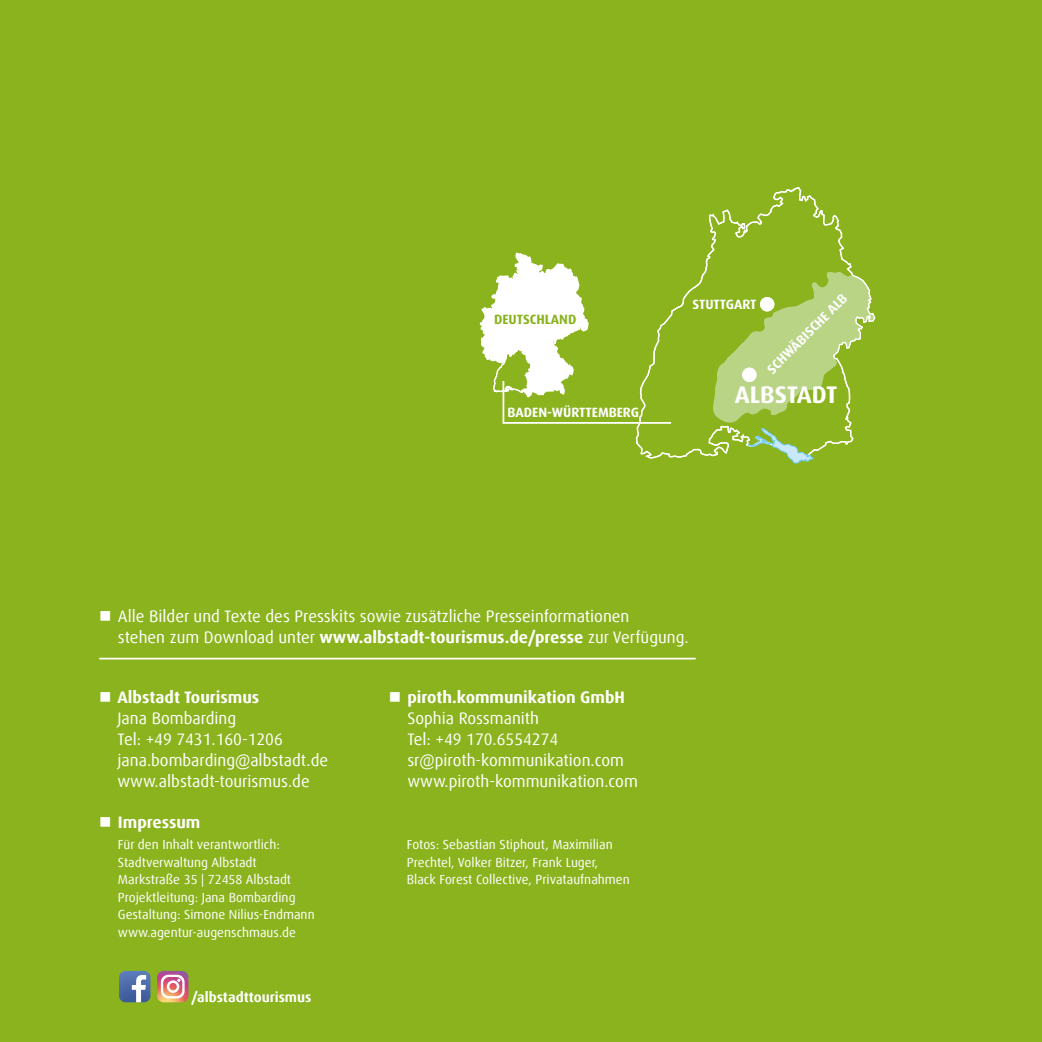
<style>
.page{position:relative;width:1042px;height:1042px;background:#8ab31d}
.page>*{position:absolute;margin:0;border:0;box-sizing:border-box;transform-origin:0 0}
.t1{font:700 24.15px "Dax Offc Pro";color:#fff}
.t2{font:16.62px/21px "Dax Offc Pro";color:#fff}
.t3{font:700 16.62px "Dax Offc Pro";color:#fff}
.t4{font:700 14px "Dax Offc Pro";color:#fff}
.t5{font:700 13.47px "Dax Offc Pro";color:#fff}
.t6{font:700 13.47px "Dax Offc Pro";color:#8ab31d}
.t7{font:13.12px/17.5px "Dax Offc Pro";color:#fff}
.s1{font-weight:700}
</style>
<div class="page">
<svg style="left:480px;top:252px;width:155px;height:172px"></svg>
<svg style="left:635px;top:187px;width:217px;height:272px"></svg>
<svg style="left:713px;top:272px;width:162px;height:191px"></svg>
<hr style="left:99px;top:658px;width:596px;height:1px;background:#fff">
<svg style="left:119px;top:971px;width:31px;height:31px"></svg>
<svg style="left:157px;top:971px;width:31px;height:31px"></svg>
<p class="t6" style="left:494px;top:311px;width:84px">DEUTSCHLAND</p>
<p class="t5" style="left:507px;top:403px;width:133px">BADEN-WÜRTTEMBERG</p>
<p class="t5" style="left:692px;top:295px;width:66px">STUTTGART</p>
<p class="t5" style="left:763px;top:365px;width:108px;rotate:-45deg">SCHWÄBISCHE ALB</p>
<h1 class="t1" style="left:735px;top:379px;width:104px">ALBSTADT</h1>
<p class="t2" style="left:118px;top:606px;width:572px;text-indent:-19px">■ Alle Bilder und Texte des Presskits sowie zusätzliche Presseinformationen<br>stehen zum Download unter <span class="s1">www.albstadt-tourismus.de/presse</span> zur Verfügung.</p>
<p class="t2" style="left:117px;top:686px;width:212px;text-indent:-18px">■ <span class="s1">Albstadt Tourismus<br></span>Jana Bombarding<br>Tel: +49 7431.160-1206 jana.bombarding@albstadt.de www.albstadt-tourismus.de</p>
<p class="t3" style="left:99px;top:811px;width:103px">■ Impressum</p>
<p class="t7" style="left:118px;top:836px;width:198px">Für den Inhalt verantwortlich:<br>Stadtverwaltung Albstadt<br>Markstraße 35 | 72458 Albstadt<br>Projektleitung: Jana Bombarding<br>Gestaltung: Simone Nilius-Endmann www.agentur-augenschmaus.de</p>
<p class="t4" style="left:191px;top:988px;width:121px">/albstadttourismus</p>
<p class="t2" style="left:407px;top:686px;width:232px;text-indent:-19px">■ <span class="s1">piroth.kommunikation GmbH<br></span>Sophia Rossmanith<br>Tel: +49 170.6554274 sr@piroth-kommunikation.com www.piroth-kommunikation.com</p>
<p class="t7" style="left:407px;top:836px;width:224px">Fotos: Sebastian Stiphout, Maximilian<br>Prechtel, Volker Bitzer, Frank Luger,<br>Black Forest Collective, Privataufnahmen</p>
</div>
